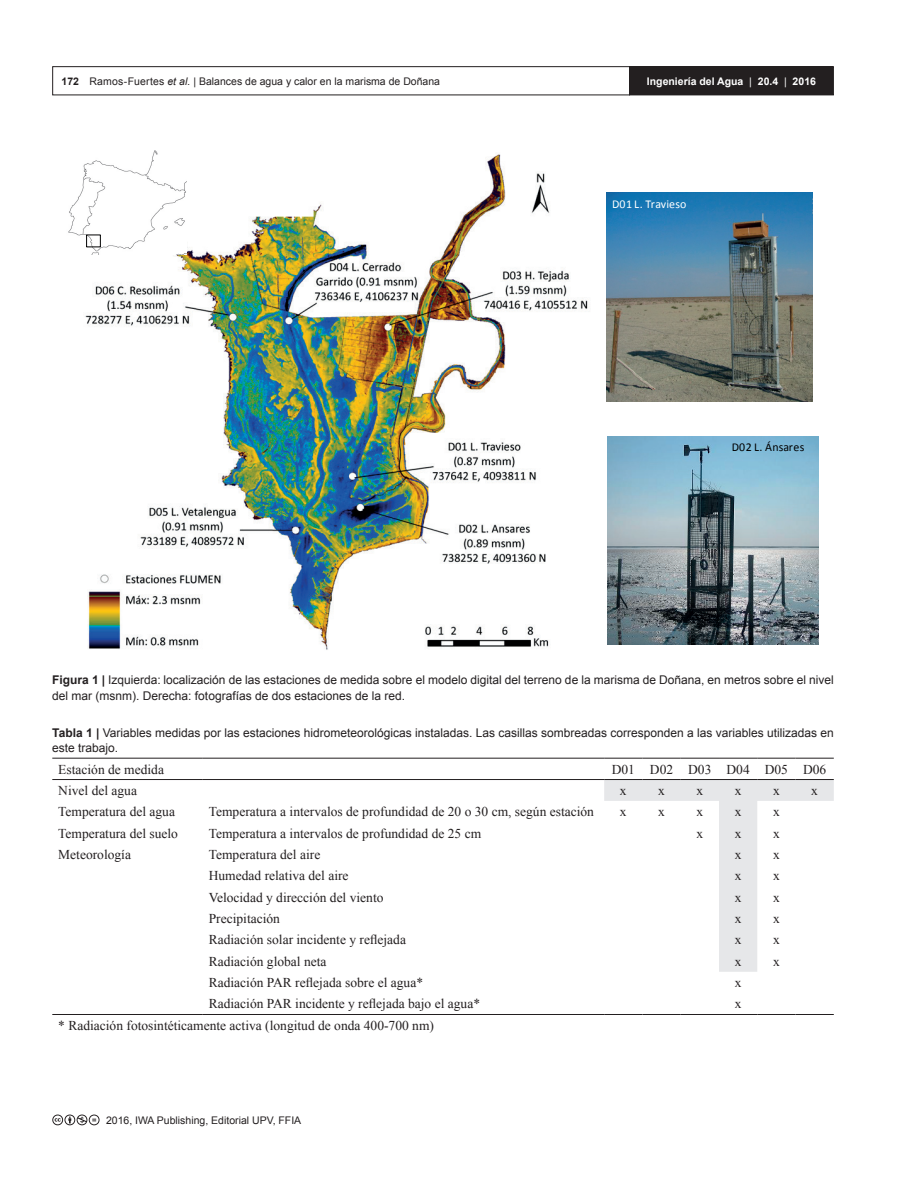
<style>
.page{position:relative;width:918px;height:1188px;background:#fff}
.page>*{position:absolute;margin:0;border:0;box-sizing:border-box;transform-origin:0 0}
.AI_TEXTO_TABLAS{font:13.5px "Times New Roman";color:#231f20}
.AI_PIE_DE_FIGURA{font:12px/16.2px "Arial";color:#231f20}
.t1{font:12px "Calibri";color:#fff}
.t2{font:12px "Calibri";letter-spacing:.02em;color:#000001}
.t3{font:10.5px "Arial";color:#231f20}
.t4{font:700 10.5px "Arial";color:#fff}
.s1{font-weight:700}
.s2{font-style:italic}
.s3{font-weight:400}
</style>
<div class="page">
<div style="left:52px;top:66px;width:578px;height:29px;border:1px solid #231f20"></div>
<div style="left:630px;top:67px;width:203px;height:28px;background:#231f20"></div>
<div style="left:629px;top:66px;width:205px;height:29px;border:1px solid #231f20"></div>
<svg style="left:52px;top:1115px;width:48px;height:10px"></svg>
<img style="left:85px;top:154px;width:503px;height:496px">
<img style="left:68px;top:151px;width:119px;height:104px">
<div style="left:86px;top:234px;width:15px;height:13px;border:1px solid #000001"></div>
<img style="left:606px;top:192px;width:206px;height:209px">
<img style="left:608px;top:436px;width:210px;height:209px">
<svg style="left:604px;top:780px;width:230px;height:192px"></svg>
<hr style="left:52px;top:758px;width:151px;height:1px;background:#231f20">
<hr style="left:203px;top:758px;width:401px;height:1px;background:#231f20">
<hr style="left:604px;top:758px;width:38px;height:1px;background:#231f20">
<hr style="left:642px;top:758px;width:39px;height:1px;background:#231f20">
<hr style="left:681px;top:758px;width:38px;height:1px;background:#231f20">
<hr style="left:719px;top:758px;width:38px;height:1px;background:#231f20">
<hr style="left:757px;top:758px;width:39px;height:1px;background:#231f20">
<hr style="left:796px;top:758px;width:38px;height:1px;background:#231f20">
<hr style="left:52px;top:779px;width:151px;height:1px;background:#231f20">
<hr style="left:203px;top:779px;width:401px;height:1px;background:#231f20">
<hr style="left:604px;top:779px;width:38px;height:1px;background:#231f20">
<hr style="left:642px;top:779px;width:39px;height:1px;background:#231f20">
<hr style="left:681px;top:779px;width:38px;height:1px;background:#231f20">
<hr style="left:719px;top:779px;width:38px;height:1px;background:#231f20">
<hr style="left:757px;top:779px;width:39px;height:1px;background:#231f20">
<hr style="left:796px;top:779px;width:38px;height:1px;background:#231f20">
<hr style="left:203px;top:1014px;width:401px;height:1px;background:#231f20">
<hr style="left:604px;top:1014px;width:38px;height:1px;background:#231f20">
<hr style="left:642px;top:1014px;width:39px;height:1px;background:#231f20">
<hr style="left:681px;top:1014px;width:38px;height:1px;background:#231f20">
<hr style="left:719px;top:1014px;width:38px;height:1px;background:#231f20">
<hr style="left:757px;top:1014px;width:39px;height:1px;background:#231f20">
<hr style="left:796px;top:1014px;width:38px;height:1px;background:#231f20">
<hr style="left:52px;top:1014px;width:151px;height:1px;background:#231f20">
<p class="t3" style="left:62px;top:74px;width:380px"><span class="s1">172</span> Ramos-Fuertes <span class="s2">et al.</span> | Balances de agua y calor en la marisma de Doñana</p>
<p class="t4" style="left:647px;top:74px;width:171px">Ingeniería del Agua <span class="s3">|</span> 20.4 <span class="s3">|</span> 2016</p>
<p class="t1" style="left:612px;top:196px;width:76px">D01 L. Travieso</p>
<p class="t2" style="left:732px;top:439px;width:74px">D02 L. Ánsares</p>
<p class="AI_PIE_DE_FIGURA" style="left:52px;top:672px;width:783px"><span class="s1">Figura 1 |</span> Izquierda: localización de las estaciones de medida sobre el modelo digital del terreno de la marisma de Doñana, en metros sobre el nivel del mar (msnm). Derecha: fotografías de dos estaciones de la red.</p>
<p class="AI_PIE_DE_FIGURA" style="left:52px;top:726px;width:783px;line-height:14.4px"><span class="s1">Tabla 1 |</span> Variables medidas por las estaciones hidrometeorológicas instaladas. Las casillas sombreadas corresponden a las variables utilizadas en este trabajo.</p>
<p class="AI_TEXTO_TABLAS" style="left:58px;top:760px;width:107px">Estación de medida</p>
<p class="AI_TEXTO_TABLAS" style="left:612px;top:760px;width:25px">D01</p>
<p class="AI_TEXTO_TABLAS" style="left:650px;top:760px;width:25px">D02</p>
<p class="AI_TEXTO_TABLAS" style="left:688px;top:760px;width:25px">D03</p>
<p class="AI_TEXTO_TABLAS" style="left:727px;top:760px;width:25px">D04</p>
<p class="AI_TEXTO_TABLAS" style="left:765px;top:760px;width:25px">D05</p>
<p class="AI_TEXTO_TABLAS" style="left:803px;top:760px;width:25px">D06</p>
<p class="AI_TEXTO_TABLAS" style="left:58px;top:781px;width:80px">Nivel del agua</p>
<p class="AI_TEXTO_TABLAS" style="left:620px;top:781px;width:8px">x</p>
<p class="AI_TEXTO_TABLAS" style="left:658px;top:781px;width:8px">x</p>
<p class="AI_TEXTO_TABLAS" style="left:696px;top:781px;width:8px">x</p>
<p class="AI_TEXTO_TABLAS" style="left:735px;top:781px;width:8px">x</p>
<p class="AI_TEXTO_TABLAS" style="left:773px;top:781px;width:8px">x</p>
<p class="AI_TEXTO_TABLAS" style="left:811px;top:781px;width:8px">x</p>
<p class="AI_TEXTO_TABLAS" style="left:58px;top:803px;width:118px">Temperatura del agua</p>
<p class="AI_TEXTO_TABLAS" style="left:209px;top:803px;width:387px">Temperatura a intervalos de profundidad de 20 o 30 cm, según estación</p>
<p class="AI_TEXTO_TABLAS" style="left:620px;top:803px;width:8px">x</p>
<p class="AI_TEXTO_TABLAS" style="left:658px;top:803px;width:8px">x</p>
<p class="AI_TEXTO_TABLAS" style="left:696px;top:803px;width:8px">x</p>
<p class="AI_TEXTO_TABLAS" style="left:735px;top:803px;width:8px">x</p>
<p class="AI_TEXTO_TABLAS" style="left:773px;top:803px;width:8px">x</p>
<p class="AI_TEXTO_TABLAS" style="left:58px;top:824px;width:121px">Temperatura del suelo</p>
<p class="AI_TEXTO_TABLAS" style="left:209px;top:824px;width:274px">Temperatura a intervalos de profundidad de 25 cm</p>
<p class="AI_TEXTO_TABLAS" style="left:696px;top:824px;width:8px">x</p>
<p class="AI_TEXTO_TABLAS" style="left:735px;top:824px;width:8px">x</p>
<p class="AI_TEXTO_TABLAS" style="left:773px;top:824px;width:8px">x</p>
<p class="AI_TEXTO_TABLAS" style="left:58px;top:845px;width:74px">Meteorología</p>
<p class="AI_TEXTO_TABLAS" style="left:209px;top:845px;width:113px">Temperatura del aire</p>
<p class="AI_TEXTO_TABLAS" style="left:735px;top:845px;width:8px">x</p>
<p class="AI_TEXTO_TABLAS" style="left:773px;top:845px;width:8px">x</p>
<p class="AI_TEXTO_TABLAS" style="left:209px;top:867px;width:141px">Humedad relativa del aire</p>
<p class="AI_TEXTO_TABLAS" style="left:735px;top:867px;width:8px">x</p>
<p class="AI_TEXTO_TABLAS" style="left:773px;top:867px;width:8px">x</p>
<p class="AI_TEXTO_TABLAS" style="left:209px;top:888px;width:176px">Velocidad y dirección del viento</p>
<p class="AI_TEXTO_TABLAS" style="left:735px;top:888px;width:8px">x</p>
<p class="AI_TEXTO_TABLAS" style="left:773px;top:888px;width:8px">x</p>
<p class="AI_TEXTO_TABLAS" style="left:209px;top:909px;width:73px">Precipitación</p>
<p class="AI_TEXTO_TABLAS" style="left:735px;top:909px;width:8px">x</p>
<p class="AI_TEXTO_TABLAS" style="left:773px;top:909px;width:8px">x</p>
<p class="AI_TEXTO_TABLAS" style="left:209px;top:931px;width:199px">Radiación solar incidente y reflejada</p>
<p class="AI_TEXTO_TABLAS" style="left:735px;top:931px;width:8px">x</p>
<p class="AI_TEXTO_TABLAS" style="left:773px;top:931px;width:8px">x</p>
<p class="AI_TEXTO_TABLAS" style="left:209px;top:952px;width:119px">Radiación global neta</p>
<p class="AI_TEXTO_TABLAS" style="left:735px;top:952px;width:8px">x</p>
<p class="AI_TEXTO_TABLAS" style="left:773px;top:952px;width:8px">x</p>
<p class="AI_TEXTO_TABLAS" style="left:209px;top:974px;width:216px">Radiación PAR reflejada sobre el agua*</p>
<p class="AI_TEXTO_TABLAS" style="left:735px;top:974px;width:8px">x</p>
<p class="AI_TEXTO_TABLAS" style="left:209px;top:995px;width:273px">Radiación PAR incidente y reflejada bajo el agua*</p>
<p class="AI_TEXTO_TABLAS" style="left:735px;top:995px;width:8px">x</p>
<p class="AI_TEXTO_TABLAS" style="left:58px;top:1016px;width:377px">* Radiación fotosintéticamente activa (longitud de onda 400-700 nm)</p>
<p class="t3" style="left:106px;top:1113px;width:197px">2016, IWA Publishing, Editorial UPV, FFIA</p>
</div>
